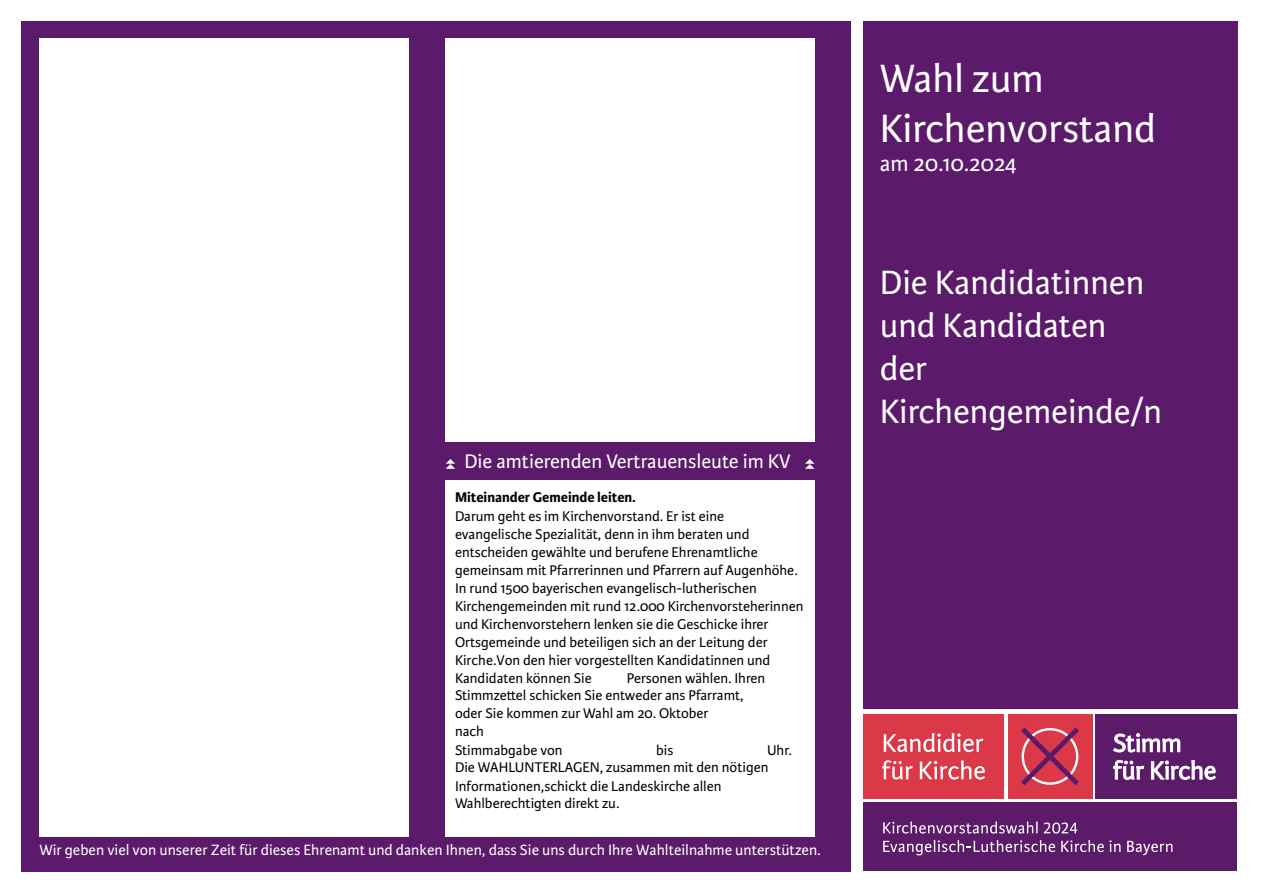
<style>
.page{position:relative;width:1263px;height:893px;background:#fff}
.page>*{position:absolute;margin:0;border:0;box-sizing:border-box;transform-origin:0 0}
.t1{font:42.15px/50.6px "Karmina Sans";color:#fff}
.t2{font:36px/43.2px "Karmina Sans";color:#fff}
.t3{font:23.7px "Karmina Sans";color:#fff}
.t4{font:21px "Karmina Sans";color:#fff}
.t5{font:15.9px "Karmina Sans";color:#fff}
.t6{font:15px/18px "Karmina Sans";color:#000}
.t7{font:700 15px "Karmina Sans";color:#000}
</style>
<div class="page">
<div style="left:21px;top:21px;width:829px;height:851px;background:#5c1a6b"></div>
<div style="left:39px;top:38px;width:370px;height:798px;background:#fff"></div>
<div style="left:445px;top:38px;width:370px;height:404px;background:#fff"></div>
<div style="left:863px;top:714px;width:141px;height:84px;background:#db3848"></div>
<div style="left:1008px;top:714px;width:84px;height:84px;background:#db3848"></div>
<div style="left:1096px;top:714px;width:141px;height:84px;background:#5c1b68"></div>
<div style="left:863px;top:802px;width:374px;height:69px;background:#5c1b68"></div>
<svg style="left:1021px;top:727px;width:58px;height:58px"></svg>
<svg style="left:884px;top:733px;width:99px;height:19px"></svg>
<svg style="left:882px;top:760px;width:31px;height:19px"></svg>
<svg style="left:920px;top:760px;width:65px;height:19px"></svg>
<svg style="left:883px;top:821px;width:154px;height:13px"></svg>
<svg style="left:1044px;top:822px;width:33px;height:12px"></svg>
<svg style="left:883px;top:840px;width:172px;height:15px"></svg>
<svg style="left:1061px;top:840px;width:59px;height:12px"></svg>
<svg style="left:1127px;top:841px;width:45px;height:14px"></svg>
<svg style="left:1113px;top:733px;width:67px;height:19px"></svg>
<svg style="left:1113px;top:760px;width:31px;height:20px"></svg>
<svg style="left:1151px;top:760px;width:64px;height:20px"></svg>
<div style="left:863px;top:21px;width:374px;height:688px;background:#5c1a6b"></div>
<div style="left:445px;top:480px;width:370px;height:356px;background:#fff"></div>
<h3 class="t4" style="left:464px;top:450px;width:328px">Die amtierenden Vertrauensleute im KV</h3>
<p class="t7" style="left:455px;top:489px;width:182px">Miteinander Gemeinde leiten.</p>
<p class="t6" style="left:455px;top:507px;width:350px">Darum geht es im Kirchenvorstand. Er ist eine evangelische Spezialität, denn in ihm beraten und entscheiden gewählte und berufene Ehrenamtliche gemeinsam mit Pfarrerinnen und Pfarrern auf Augenhöhe.<br>In rund 1500 bayerischen evangelisch-lutherischen Kirchengemeinden mit rund 12.000 Kirchenvorsteherinnen und Kirchenvorstehern lenken sie die Geschicke ihrer Ortsgemeinde und beteiligen sich an der Leitung der Kirche.Von den hier vorgestellten Kandidatinnen und Kandidaten können Sie</p>
<p class="t6" style="left:455px;top:669px;width:312px;text-indent:172px">Personen wählen. Ihren<br>Stimmzettel schicken Sie entweder ans Pfarramt, oder Sie kommen zur Wahl am 20. Oktober<br>nach<br>Stimmabgabe von</p>
<p class="t6" style="left:455px;top:741px;width:338px;text-indent:312px">Uhr.<br>Die WAHLUNTERLAGEN, zusammen mit den nötigen<br>Informationen,schickt die Landeskirche allen<br>Wahlberechtigten direkt zu.</p>
<p class="t5" style="left:39px;top:841px;width:783px">Wir geben viel von unserer Zeit für dieses Ehrenamt und danken Ihnen, dass Sie uns durch Ihre Wahlteilnahme unterstützen.</p>
<p class="t6" style="left:656px;top:741px;width:19px">bis</p>
<h1 class="t1" style="left:880px;top:54px;width:278px">Wahl zum<br>Kirchenvorstand</h1>
<h3 class="t3" style="left:880px;top:150px;width:138px">am 20.10.2024</h3>
<h2 class="t2" style="left:880px;top:261px;width:284px">Die Kandidatinnen und Kandidaten der<br>Kirchengemeinde/n</h2>
</div>
